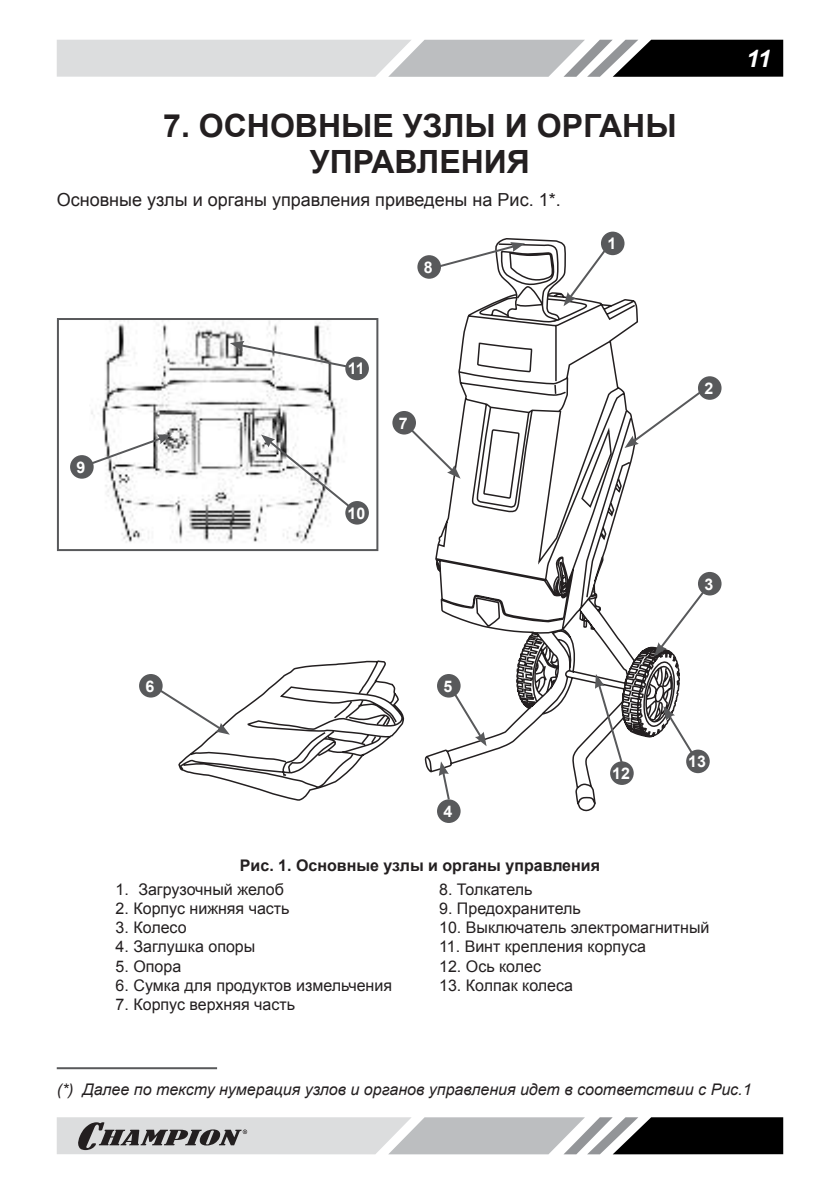
<style>
.page{position:relative;width:840px;height:1191px;background:#fff}
.page>*{position:absolute;margin:0;border:0;box-sizing:border-box;transform-origin:0 0}
.t1{font:700 32px/36px "Arial";color:#231f20;text-align:center}
.t2{font:italic 700 24px "Arial";color:#fff}
.t3{font:18px "Arial";color:#231f20}
.t4{font:16px "Arial";color:#231f20}
.t5{font:italic 16px "Arial";color:#231f20}
.t6{font:700 16px "Arial";color:#231f20}
.t7{font:700 16px "Arial";color:#fff}
</style>
<div class="page">
<svg style="left:57px;top:40px;width:725px;height:37px"></svg>
<svg style="left:57px;top:1117px;width:725px;height:37px"></svg>
<hr style="left:57px;top:1067px;width:160px;height:2px;background:#58595b">
<svg style="left:437px;top:299px;width:243px;height:513px"></svg>
<svg style="left:177px;top:255px;width:382px;height:546px"></svg>
<img style="left:90px;top:321px;width:260px;height:227px">
<div style="left:57px;top:318px;width:321px;height:233px;border:2px solid #58595b"></div>
<svg style="left:624px;top:388px;width:75px;height:60px"></svg>
<svg style="left:653px;top:581px;width:59px;height:75px"></svg>
<svg style="left:663px;top:706px;width:29px;height:59px"></svg>
<svg style="left:594px;top:674px;width:30px;height:91px"></svg>
<svg style="left:438px;top:761px;width:13px;height:40px"></svg>
<svg style="left:447px;top:683px;width:39px;height:63px"></svg>
<svg style="left:150px;top:683px;width:80px;height:51px"></svg>
<svg style="left:85px;top:434px;width:86px;height:35px"></svg>
<svg style="left:230px;top:341px;width:129px;height:30px"></svg>
<svg style="left:261px;top:434px;width:99px;height:81px"></svg>
<svg style="left:434px;top:238px;width:178px;height:85px"></svg>
<svg style="left:401px;top:420px;width:59px;height:59px"></svg>
<div style="left:685px;top:749px;width:24px;height:24px;background:#58595b;border-radius:50%"></div>
<div style="left:417px;top:255px;width:24px;height:24px;background:#58595b;border-radius:50%"></div>
<div style="left:345px;top:501px;width:24px;height:23px;background:#58595b;border-radius:50%"></div>
<div style="left:70px;top:455px;width:24px;height:24px;background:#58595b;border-radius:50%"></div>
<div style="left:345px;top:357px;width:24px;height:23px;background:#58595b;border-radius:50%"></div>
<div style="left:609px;top:761px;width:24px;height:24px;background:#58595b;border-radius:50%"></div>
<div style="left:437px;top:674px;width:23px;height:23px;background:#58595b;border-radius:50%"></div>
<div style="left:437px;top:799px;width:23px;height:24px;background:#58595b;border-radius:50%"></div>
<div style="left:139px;top:674px;width:23px;height:23px;background:#58595b;border-radius:50%"></div>
<div style="left:392px;top:411px;width:24px;height:23px;background:#58595b;border-radius:50%"></div>
<div style="left:697px;top:376px;width:24px;height:24px;background:#58595b;border-radius:50%"></div>
<div style="left:697px;top:572px;width:24px;height:23px;background:#58595b;border-radius:50%"></div>
<div style="left:600px;top:232px;width:24px;height:23px;background:#58595b;border-radius:50%"></div>
<h1 class="t1" style="left:163px;top:108px;width:514px">7. ОСНОВНЫЕ УЗЛЫ И ОРГАНЫ<br>УПРАВЛЕНИЯ</h1>
<p class="t3" style="left:57px;top:188px;width:505px">Основные узлы и органы управления приведены на Рис. 1*.</p>
<p class="t7" style="left:77px;top:461px;width:10px">9</p>
<p class="t7" style="left:423px;top:261px;width:10px">8</p>
<p class="t7" style="left:347px;top:363px;width:18px">11</p>
<p class="t7" style="left:347px;top:507px;width:19px">10</p>
<p class="t7" style="left:399px;top:417px;width:10px">7</p>
<p class="t7" style="left:607px;top:238px;width:10px">1</p>
<p class="t7" style="left:704px;top:382px;width:10px">2</p>
<p class="t7" style="left:704px;top:578px;width:10px">3</p>
<p class="t7" style="left:145px;top:680px;width:10px">6</p>
<p class="t7" style="left:443px;top:680px;width:10px">5</p>
<p class="t7" style="left:443px;top:805px;width:10px">4</p>
<p class="t7" style="left:612px;top:767px;width:19px">12</p>
<p class="t7" style="left:688px;top:755px;width:19px">13</p>
<p class="t6" style="left:240px;top:854px;width:361px">Рис. 1. Основные узлы и органы управления</p>
<p class="t4" style="left:116px;top:878px;width:170px">1. Загрузочный желоб</p>
<p class="t4" style="left:116px;top:898px;width:175px">2. Корпус нижняя часть</p>
<p class="t4" style="left:116px;top:917px;width:72px">3. Колесо</p>
<p class="t4" style="left:116px;top:936px;width:141px">4. Заглушка опоры</p>
<p class="t4" style="left:116px;top:955px;width:67px">5. Опора</p>
<p class="t4" style="left:116px;top:974px;width:278px">6. Сумка для продуктов измельчения</p>
<p class="t4" style="left:116px;top:994px;width:181px">7. Корпус верхняя часть</p>
<p class="t4" style="left:439px;top:878px;width:95px">8. Толкатель</p>
<p class="t4" style="left:439px;top:898px;width:143px">9. Предохранитель</p>
<p class="t4" style="left:439px;top:917px;width:272px">10. Выключатель электромагнитный</p>
<p class="t4" style="left:439px;top:936px;width:208px">11. Винт крепления корпуса</p>
<p class="t4" style="left:439px;top:955px;width:103px">12. Ось колес</p>
<p class="t4" style="left:439px;top:974px;width:135px">13. Колпак колеса</p>
<h2 class="t2" style="left:745px;top:44px;width:26px">11</h2>
<p class="t5" style="left:57px;top:1078px;width:696px">(*) Далее по тексту нумерация узлов и органов управления идет в соответствии с Рис.1</p>
</div>
